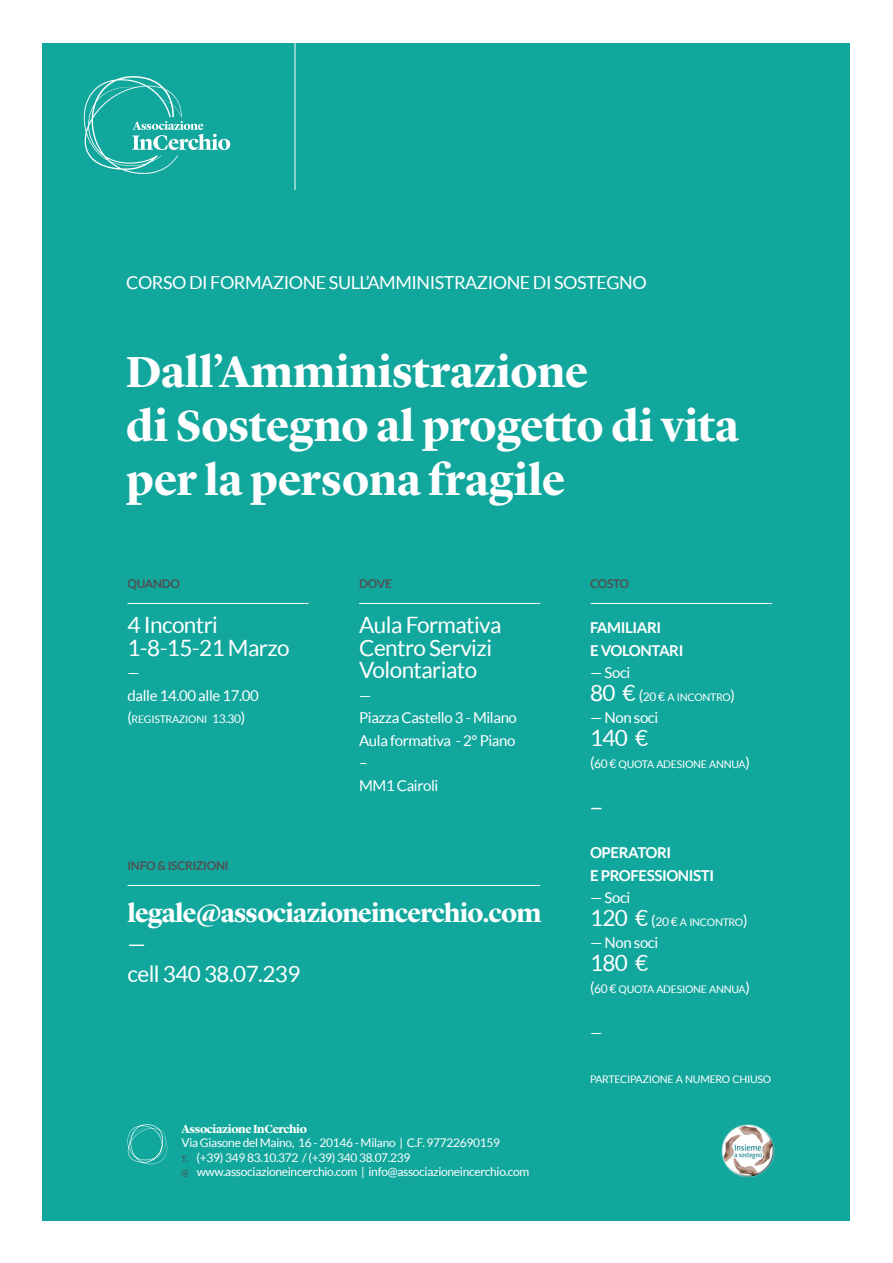
<style>
.page{position:relative;width:893px;height:1263px;background:#fff}
.page>*{position:absolute;margin:0;border:0;box-sizing:border-box;transform-origin:0 0}
.t1{font:700 45px/54px "Lyon Display";color:#fff}
.t2{font:700 26.7px "Lyon Display";letter-spacing:-.03em;color:#fff}
.t3{font:22.5px/22.5px "Lato";letter-spacing:-.025em;color:#fff}
.t4{font:18px "Lato";letter-spacing:-.025em;color:#fff}
.t5{font:15px/22.5px "Lato";letter-spacing:-.025em;color:#fff}
.t6{font:700 15px/22.5px "Lato";letter-spacing:-.025em;color:#fff}
.t7{font:12px/14.4px "Lato";letter-spacing:-.025em;color:#fff}
.t8{font:700 12px "Lato";letter-spacing:-.025em;color:#4f5152}
.t9{font:700 12px "Lyon Display";letter-spacing:-.025em;color:#fff}
.t10{font:10.5px "Lato";letter-spacing:-.025em;color:#fff}
.s1{font-size:15px}
.s2{font-size:12px}
.s3{font-size:8.4px;color:#4d5152}
.s4{color:#4d5152}
.s5{font-size:9px;color:#4d5152}
.s6{font-size:22.5px}
</style>
<div class="page">
<div style="left:43px;top:43px;width:807px;height:1177px;background:#12a79d"></div>
<svg style="left:83px;top:76px;width:147px;height:98px"></svg>
<hr style="left:128px;top:603px;width:181px;height:1px;background:#fff">
<hr style="left:128px;top:885px;width:412px;height:1px;background:#fff">
<hr style="left:591px;top:603px;width:181px;height:1px;background:#fff">
<hr style="left:359px;top:603px;width:181px;height:1px;background:#fff">
<hr style="left:295px;top:35px;width:1px;height:155px;background:#fff">
<svg style="left:127px;top:1124px;width:40px;height:40px"></svg>
<img style="left:721px;top:1124px;width:54px;height:53px">
<h3 class="t4" style="left:126px;top:273px;width:522px">CORSO DI FORMAZIONE SULL’AMMINISTRAZIONE DI SOSTEGNO</h3>
<h1 class="t1" style="left:126px;top:341px;width:614px">Dall’Amministrazione<br>di Sostegno al progetto di vita per la persona fragile</h1>
<p class="t8" style="left:127px;top:577px;width:54px">QUANDO</p>
<h3 class="t3" style="left:127px;top:614px;width:164px">4 Incontri<br>1-8-15-21 Marzo</h3>
<p class="t5" style="left:127px;top:662px;width:133px">—<br>dalle 14.00 alle 17.00</p>
<p class="t10" style="left:127px;top:714px;width:119px"><span class="s1">(</span>REGISTRAZIONI <span class="s2">13.30</span><span class="s1">)</span></p>
<p class="t8" style="left:359px;top:577px;width:34px">DOVE</p>
<h3 class="t3" style="left:359px;top:614px;width:144px">Aula Formativa<br>Centro Servizi<br>Volontariato</h3>
<p class="t5" style="left:359px;top:684px;width:159px">—<br>Piazza Castello 3 - Milano<br>Aula formativa - 2° Piano –<br>MM1 Cairoli</p>
<p class="t8" style="left:128px;top:859px;width:103px">INFO &amp; ISCRIZIONI</p>
<h2 class="t2" style="left:128px;top:893px;width:415px">legale@associazioneincerchio.com</h2>
<h3 class="t3" style="left:128px;top:929px;width:174px;line-height:30px">—<br>cell 340 38.07.239</h3>
<p class="t9" style="left:182px;top:1120px;width:127px">Associazione InCerchio</p>
<p class="t7" style="left:182px;top:1136px;width:349px">Via Giasone del Maino, 16 - 20146 - Milano | C.F. 97722690159<br><span class="s3">T</span><span class="s4">.</span> (+39) 349 83.10.372 / (+39) 340 38.07.239<br><span class="s5">@</span> www.associazioneincerchio.com | info@associazioneincerchio.com</p>
<p class="t8" style="left:590px;top:577px;width:41px">COSTO</p>
<p class="t6" style="left:590px;top:616px;width:95px">FAMILIARI<br>E VOLONTARI</p>
<p class="t5" style="left:590px;top:662px;width:42px">— Soci</p>
<p class="t10" style="left:590px;top:691px;width:147px"><span class="s6">80 €</span> <span class="s1">(</span><span class="s2">20 €</span> A INCONTRO<span class="s1">)</span></p>
<p class="t5" style="left:590px;top:707px;width:70px">— Non soci</p>
<h3 class="t3" style="left:590px;top:726px;width:60px">140 €</h3>
<p class="t10" style="left:590px;top:759px;width:161px"><span class="s1">(</span><span class="s2">60 €</span> QUOTA ADESIONE ANNUA<span class="s1">)</span></p>
<p class="t6" style="left:590px;top:796px;width:14px">—</p>
<p class="t6" style="left:590px;top:841px;width:126px">OPERATORI<br>E PROFESSIONISTI</p>
<p class="t5" style="left:590px;top:887px;width:42px">— Soci</p>
<p class="t10" style="left:590px;top:916px;width:159px"><span class="s6">120 €</span> <span class="s1">(</span><span class="s2">20 €</span> A INCONTRO<span class="s1">)</span></p>
<p class="t5" style="left:590px;top:932px;width:70px">— Non soci</p>
<h3 class="t3" style="left:590px;top:951px;width:60px">180 €</h3>
<p class="t10" style="left:590px;top:984px;width:161px"><span class="s1">(</span><span class="s2">60 €</span> QUOTA ADESIONE ANNUA<span class="s1">)</span></p>
<p class="t5" style="left:590px;top:1022px;width:14px">—</p>
<p class="t10" style="left:590px;top:1074px;width:183px">PARTECIPAZIONE A NUMERO CHIUSO</p>
</div>
